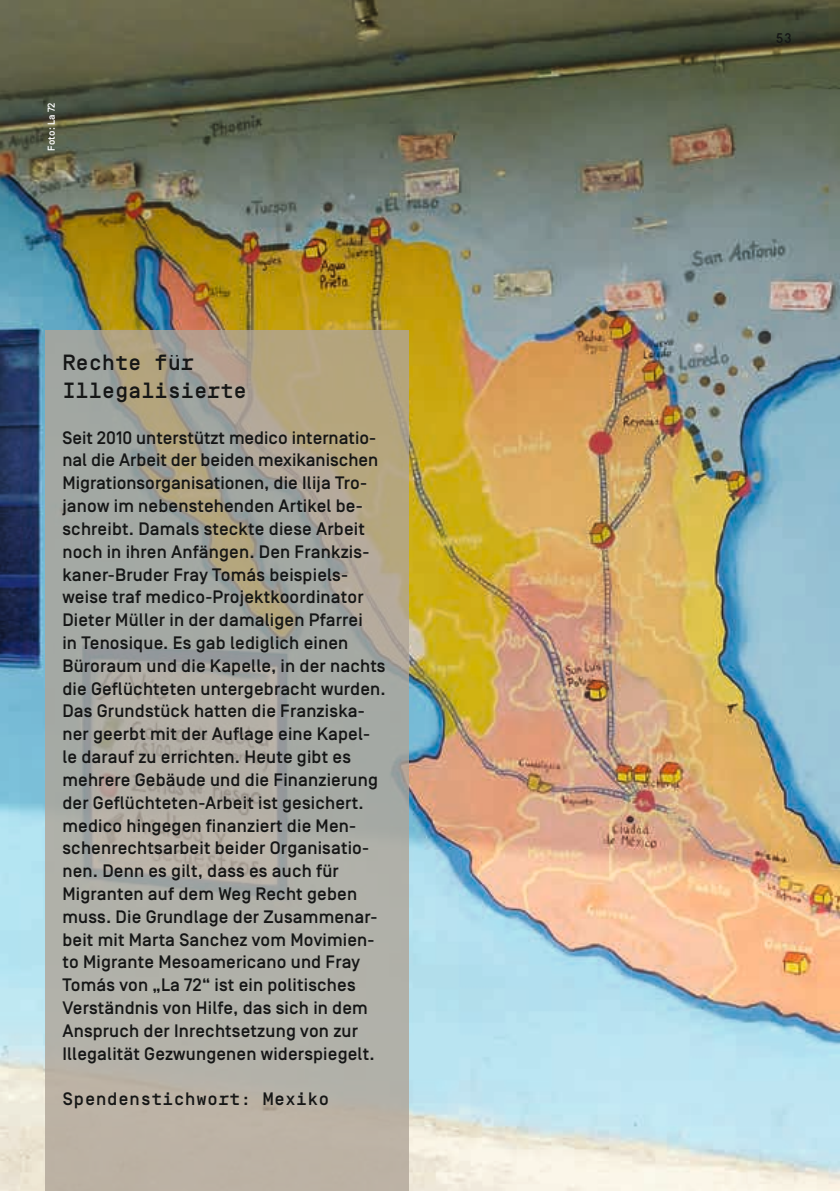
<style>
.page{position:relative;width:840px;height:1191px;background:#fff}
.page>*{position:absolute;margin:0;border:0;box-sizing:border-box;transform-origin:0 0}
.t1{font:500 22px/28px "Simplon BP Mono";letter-spacing:-.01em;color:#151616}
.t2{font:500 18px/22.8px "Simplon BP";letter-spacing:.01em;color:#151616}
.t3{font:500 18px "Simplon BP Mono";letter-spacing:.01em;color:#151616}
.t4{font:500 14px "Simplon BP Mono";color:#151616}
.t5{font:500 10px "Simplon BP";letter-spacing:.01em;color:#fff}
</style>
<div class="page">
<img style="left:0;top:0;width:839px;height:1191px">
<svg style="left:45px;top:330px;width:363px;height:861px;background:#adaa9f"></svg>
<p class="t5" style="left:45px;top:151px;width:50px;rotate:-90deg">Foto: La 72</p>
<p class="t1" style="left:62px;top:347px;width:186px">Rechte für<br>Illegalisierte</p>
<p class="t2" style="left:62px;top:426px;width:324px">Seit 2010 unterstützt medico internatio&shy;nal die Arbeit der beiden mexikanischen Migrationsorganisationen, die Ilija Tro&shy;janow im nebenstehenden Artikel be&shy;schreibt. Damals steckte diese Arbeit noch in ihren Anfängen. Den Frankzis&shy;kaner-Bruder Fray Tomás beispiels&shy;weise traf medico-Projektkoordinator Dieter Müller in der damaligen Pfarrei<br>in Tenosique. Es gab lediglich einen Büroraum und die Kapelle, in der nachts die Geflüchteten untergebracht wurden.<br>Das Grundstück hatten die Franziska&shy;ner geerbt mit der Auflage eine Kapel&shy;le darauf zu errichten. Heute gibt es mehrere Gebäude und die Finanzierung der Geflüchteten-Arbeit ist gesichert. medico hingegen finanziert die Men&shy;schenrechtsarbeit beider Organisatio&shy;nen. Denn es gilt, dass es auch für Migranten auf dem Weg Recht geben muss. Die Grundlage der Zusammenar&shy;beit mit Marta Sanchez vom Movimien&shy;to Migrante Mesoamericano und Fray Tomás von „La 72“ ist ein politisches Verständnis von Hilfe, das sich in dem Anspruch der Inrechtsetzung von zur Illegalität Gezwungenen widerspiegelt.</p>
<p class="t3" style="left:62px;top:1087px;width:268px">Spendenstichwort: Mexiko</p>
<p class="t4" style="left:775px;top:29px;width:19px">53</p>
</div>
